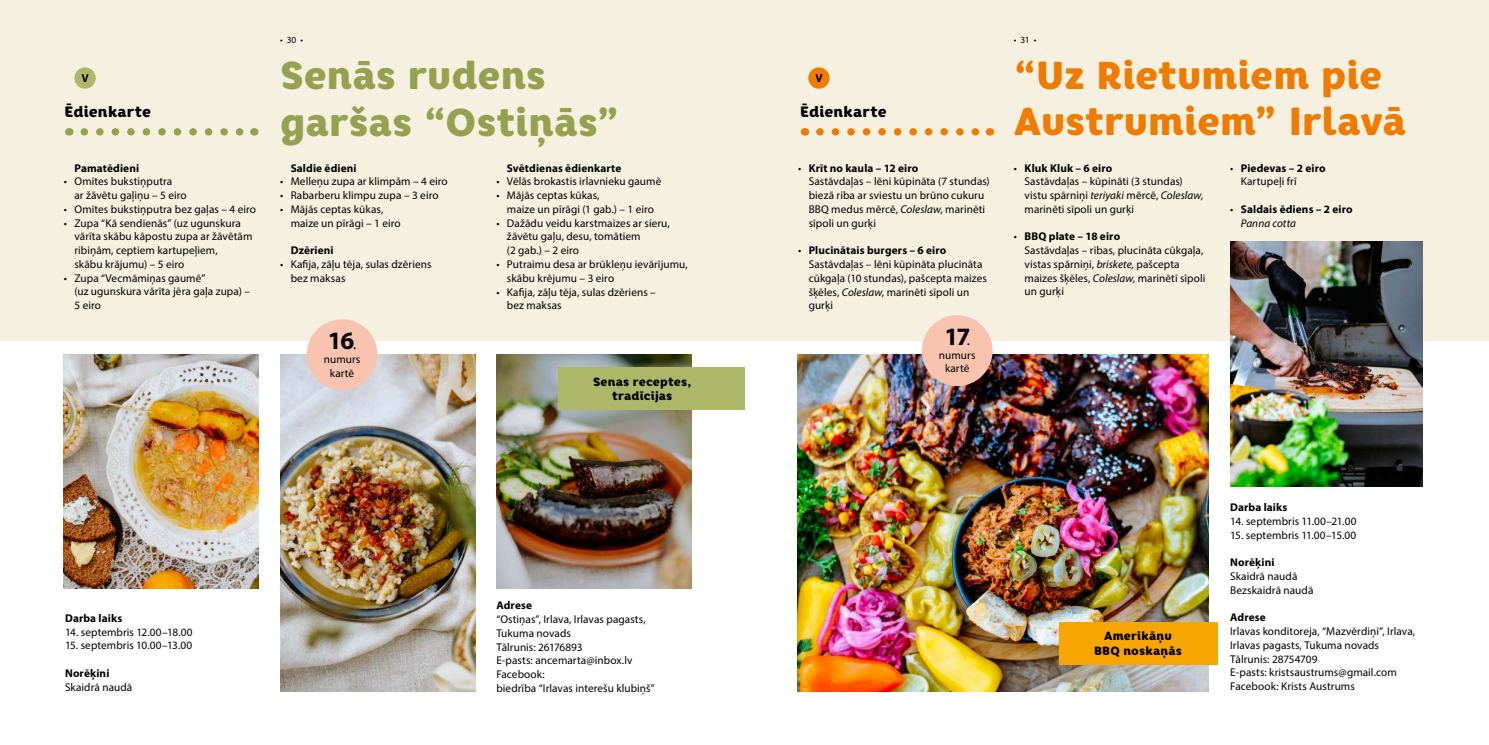
<style>
.page{position:relative;width:1489px;height:745px;background:#fff}
.page>*{position:absolute;margin:0;border:0;box-sizing:border-box;transform-origin:0 0}
.t1{font:900 38.75px/46.5px "Core Rhino 85";color:#ef7c00}
.t2{font:900 38.75px/46.5px "Core Rhino 85";letter-spacing:.005em;color:#94a250}
.t3{font:700 25px "Myriad Pro";color:#000}
.t4{font:900 15px "Core Rhino 85";letter-spacing:.02em;color:#000}
.t5{font:900 11.88px/14.2px "Core Rhino 85";letter-spacing:.02em;color:#000;text-align:center}
.t6{font:11.25px/13.8px "Myriad Pro";letter-spacing:.005em;color:#000}
.t7{font:700 11.25px/13.8px "Myriad Pro";letter-spacing:.01em;color:#000}
.t8{font:9.38px "Myriad Pro";color:#000}
.s1{font-weight:400;font-size:15px}
.s2{font-weight:700}
.s3{font-style:italic}
.s4{font-weight:400}
.s5{font-weight:400;font-style:italic}
</style>
<div class="page">
<div style="left:744px;top:0;width:744px;height:340px;background:#f5f0df"></div>
<div style="left:0;top:0;width:744px;height:340px;background:#f5f0df"></div>
<svg style="left:84px;top:128px;width:160px;height:7px"></svg>
<svg style="left:819px;top:128px;width:161px;height:7px"></svg>
<img style="left:496px;top:354px;width:195px;height:234px">
<img style="left:280px;top:354px;width:195px;height:337px">
<img style="left:64px;top:354px;width:195px;height:234px">
<div style="left:306px;top:319px;width:71px;height:71px;background:#f9c4af;border-radius:50%"></div>
<img style="left:797px;top:354px;width:411px;height:337px">
<div style="left:921px;top:315px;width:71px;height:71px;background:#f9c4af;border-radius:50%"></div>
<img style="left:1230px;top:241px;width:191px;height:244px">
<div style="left:1058px;top:621px;width:159px;height:43px;background:#f7a500"></div>
<div style="left:557px;top:367px;width:187px;height:42px;background:#acb767"></div>
<div style="left:74px;top:67px;width:22px;height:22px;background:#acb767;border-radius:50%"></div>
<svg style="left:81px;top:74px;width:8px;height:8px"></svg>
<div style="left:808px;top:67px;width:21px;height:22px;background:#ef7c00;border-radius:50%"></div>
<svg style="left:815px;top:74px;width:7px;height:8px"></svg>
<p class="t8" style="left:280px;top:34px;width:24px">• 30 •</p>
<p class="t8" style="left:1013px;top:34px;width:24px">• 31 •</p>
<h1 class="t2" style="left:280px;top:52px;width:341px">Senās rudens garšas “Ostiņās”</h1>
<h1 class="t1" style="left:1013px;top:52px;width:393px">“Uz Rietumiem pie<br>Austrumiem” Irlavā</h1>
<h3 class="t4" style="left:64px;top:101px;width:88px">Ēdienkarte</h3>
<h3 class="t4" style="left:800px;top:101px;width:88px">Ēdienkarte</h3>
<p class="t7" style="left:74px;top:160px;width:66px">Pamatēdieni</p>
<p class="t6" style="left:74px;top:174px;width:114px;text-indent:-11px">• Omītes bukstiņputra<br>ar žāvētu gaļiņu – 5 eiro</p>
<p class="t6" style="left:64px;top:202px;width:194px">• Omītes bukstiņputra bez gaļas – 4 eiro</p>
<p class="t6" style="left:74px;top:216px;width:179px;text-indent:-11px">• Zupa “Kā sendienās” (uz ugunskura vārīta skābu kāpostu zupa ar žāvētām ribiņām, ceptiem kartupeļiem,<br>skābu krājumu) – 5 eiro</p>
<p class="t6" style="left:74px;top:271px;width:177px;text-indent:-11px">• Zupa “Vecmāmiņas gaumē”<br>(uz ugunskura vārīta jēra gaļa zupa) –<br>5 eiro</p>
<p class="t7" style="left:291px;top:160px;width:67px">Saldie ēdieni</p>
<p class="t6" style="left:280px;top:174px;width:169px">• Melleņu zupa ar klimpām – 4 eiro</p>
<p class="t6" style="left:280px;top:188px;width:160px">• Rabarberu klimpu zupa – 3 eiro</p>
<p class="t6" style="left:291px;top:202px;width:112px;text-indent:-11px">• Mājās ceptas kūkas, maize un pīrāgi – 1 eiro</p>
<p class="t7" style="left:291px;top:243px;width:44px">Dzērieni</p>
<p class="t6" style="left:291px;top:257px;width:142px;text-indent:-11px">• Kafija, zāļu tēja, sulas dzēriens bez maksas</p>
<h2 class="t3" style="left:328px;top:324px;width:30px">16<span class="s1">.</span></h2>
<p class="t6" style="left:324px;top:352px;width:38px;text-align:center">numurs kartē</p>
<p class="t7" style="left:507px;top:160px;width:116px">Svētdienas ēdienkarte</p>
<p class="t6" style="left:496px;top:174px;width:166px">• Vēlās brokastis irlavnieku gaumē</p>
<p class="t6" style="left:507px;top:188px;width:149px;text-indent:-11px">• Mājās ceptas kūkas,<br>maize un pīrāgi (1 gab.) – 1 eiro</p>
<p class="t6" style="left:507px;top:216px;width:164px;text-indent:-11px">• Dažādu veidu karstmaizes ar sieru, žāvētu gaļu, desu, tomātiem<br>(2 gab.) – 2 eiro</p>
<p class="t6" style="left:507px;top:257px;width:182px;text-indent:-11px">• Putraimu desa ar brūkleņu ievārījumu, skābu krējumu – 3 eiro</p>
<p class="t6" style="left:507px;top:284px;width:150px;text-indent:-11px">• Kafija, zāļu tēja, sulas dzēriens – bez maksas</p>
<p class="t5" style="left:593px;top:374px;width:100px">Senas receptes, tradīcijas</p>
<p class="t7" style="left:65px;top:610px;width:59px">Darba laiks</p>
<p class="t6" style="left:65px;top:624px;width:129px">14. septembris 12.00–18.00</p>
<p class="t6" style="left:65px;top:638px;width:129px">15. septembris 10.00–13.00</p>
<p class="t7" style="left:65px;top:665px;width:46px">Norēķini</p>
<p class="t6" style="left:65px;top:679px;width:69px">Skaidrā naudā</p>
<p class="t7" style="left:496px;top:598px;width:37px">Adrese</p>
<p class="t6" style="left:496px;top:612px;width:160px">“Ostiņas”, Irlava, Irlavas pagasts,<br>Tukuma novads<br>Tālrunis: 26176893<br>E-pasts: ancemarta@inbox.lv<br>Facebook:<br>biedrība “Irlavas interešu klubiņš”</p>
<p class="t6" style="left:808px;top:161px;width:183px;text-indent:-11px">• <span class="s2">Krīt no kaula – 12 eiro<br></span>Sastāvdaļas – lēni kūpināta (7 stundas) biezā riba ar sviestu un brūno cukuru<br>BBQ medus mērcē, <span class="s3">Coleslaw</span>, marinēti sīpoli un gurķi</p>
<p class="t6" style="left:808px;top:243px;width:180px;text-indent:-11px">• <span class="s2">Plucinātais burgers – 6 eiro<br></span>Sastāvdaļas – lēni kūpināta plucināta cūkgaļa (10 stundas), pašcepta maizes šķēles, <span class="s3">Coleslaw</span>, marinēti sīpoli un gurķi</p>
<h2 class="t3" style="left:944px;top:320px;width:27px">17<span class="s1">.</span></h2>
<p class="t6" style="left:938px;top:348px;width:38px;text-align:center">numurs kartē</p>
<p class="t6" style="left:1024px;top:161px;width:180px;text-indent:-11px">• <span class="s2">Kluk Kluk – 6 eiro<br></span>Sastāvdaļas – kūpināti (3 stundas) vistu spārniņi <span class="s3">teriyaki</span> mērcē, <span class="s3">Coleslaw</span>, marinēti sīpoli un gurķi</p>
<p class="t6" style="left:1024px;top:229px;width:182px;text-indent:-11px">• <span class="s2">BBQ plate – 18 eiro<br></span>Sastāvdaļas – ribas, plucināta cūkgaļa, vistas spārniņi, <span class="s3">briskete,</span> pašcepta maizes šķēles, <span class="s3">Coleslaw</span>, marinēti sīpoli un gurķi</p>
<p class="t7" style="left:1240px;top:160px;width:86px;text-indent:-11px"><span class="s4">•</span> Piedevas – 2 eiro<br><span class="s4">Kartupeļi frī</span></p>
<p class="t7" style="left:1240px;top:202px;width:113px;text-indent:-11px"><span class="s4">•</span> Saldais ēdiens – 2 eiro<br><span class="s5">Panna cotta</span></p>
<p class="t5" style="left:1093px;top:628px;width:89px">Amerikāņu<br>BBQ noskaņās</p>
<p class="t7" style="left:1230px;top:500px;width:59px">Darba laiks</p>
<p class="t6" style="left:1230px;top:514px;width:128px">14. septembris 11.00–21.00</p>
<p class="t6" style="left:1230px;top:527px;width:128px">15. septembris 11.00–15.00</p>
<p class="t7" style="left:1230px;top:555px;width:46px">Norēķini</p>
<p class="t6" style="left:1230px;top:569px;width:85px">Skaidrā naudā<br>Bezskaidrā naudā</p>
<p class="t7" style="left:1230px;top:610px;width:37px">Adrese</p>
<p class="t6" style="left:1230px;top:624px;width:186px">Irlavas konditoreja, “Mazvērdiņi”, Irlava,<br>Irlavas pagasts, Tukuma novads<br>Tālrunis: 28754709<br>E-pasts: kristsaustrums@gmail.com<br>Facebook: Krists Austrums</p>
</div>
